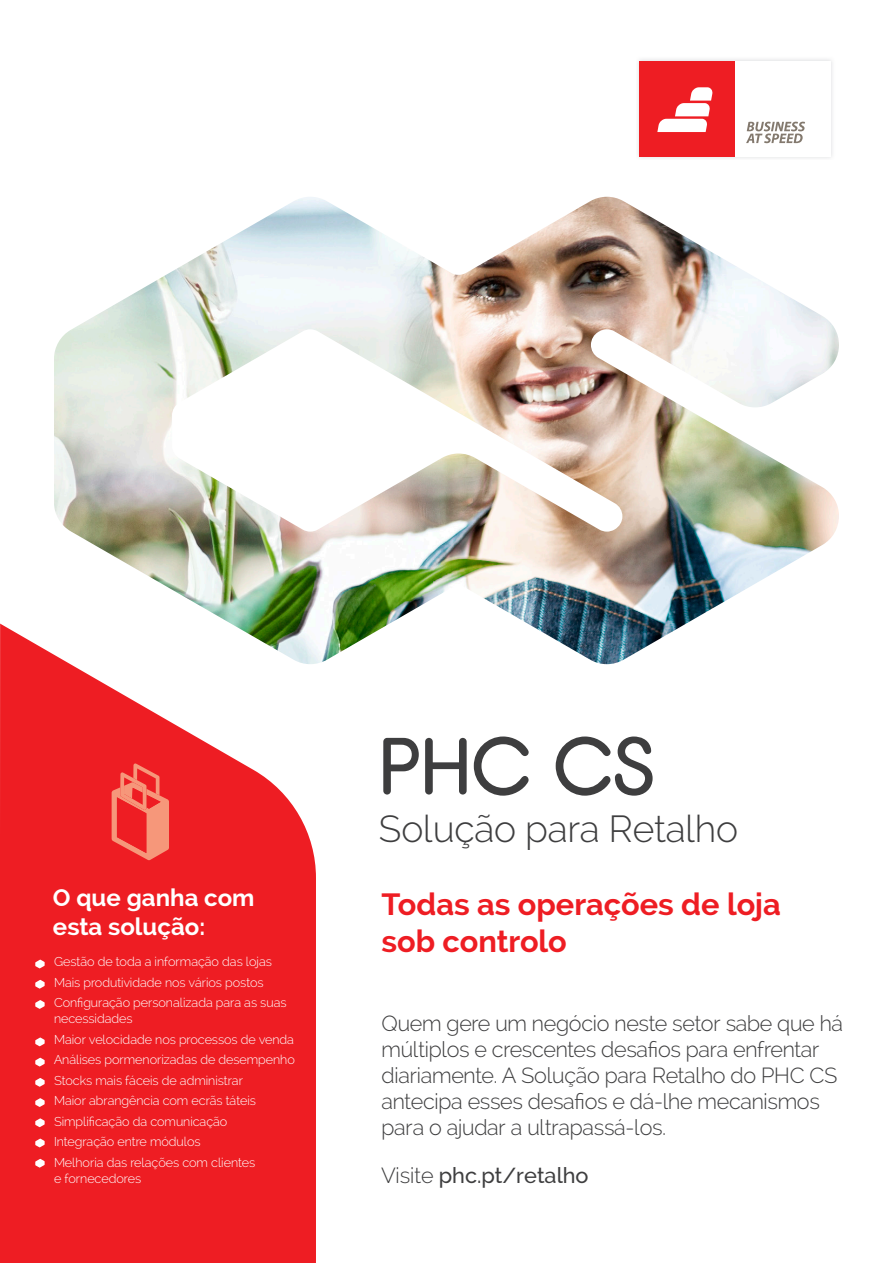
<style>
.page{position:relative;width:893px;height:1263px;background:#fff}
.page>*{position:absolute;margin:0;border:0;box-sizing:border-box;transform-origin:0 0}
.t1{font:79.5px "Defused";color:#3e3e3f}
.t2{font:300 37.5px "Raleway";color:#3e3e3f}
.t3{font:700 30.75px/36.9px "Raleway";color:#ee1d23}
.t4{font:700 24px/28.8px "Raleway";color:#fff}
.t5{font:300 21.75px/26.1px "Raleway";letter-spacing:-.01em;color:#3e3e3f}
.t6{font:500 21.75px "Raleway";color:#3e3e3f}
.t7{font:300 12.75px/16.2px "Raleway";color:#fff}
.s1{font-weight:300}
</style>
<div class="page">
<img style="left:54px;top:197px;width:785px;height:467px">
<svg style="left:0;top:432px;width:316px;height:831px;fill:#ee1d23"></svg>
<img style="left:638px;top:59px;width:194px;height:99px">
<div style="left:735px;top:61px;width:96px;height:95px;background:#fff"></div>
<div style="left:640px;top:61px;width:95px;height:95px;background:#ee1d23"></div>
<svg style="left:657px;top:87px;width:56px;height:45px"></svg>
<svg style="left:746px;top:122px;width:59px;height:21px"></svg>
<svg style="left:35px;top:960px;width:10px;height:8px"></svg>
<svg style="left:35px;top:1098px;width:10px;height:9px"></svg>
<svg style="left:35px;top:1037px;width:10px;height:9px"></svg>
<svg style="left:35px;top:1138px;width:10px;height:9px"></svg>
<svg style="left:35px;top:980px;width:10px;height:9px"></svg>
<svg style="left:35px;top:1118px;width:10px;height:9px"></svg>
<svg style="left:35px;top:1058px;width:10px;height:8px"></svg>
<svg style="left:35px;top:1159px;width:10px;height:8px"></svg>
<svg style="left:35px;top:1000px;width:10px;height:9px"></svg>
<svg style="left:35px;top:1078px;width:10px;height:9px"></svg>
<svg style="left:112px;top:763px;width:57px;height:97px;background:#f15349"></svg>
<p class="t4" style="left:53px;top:883px;width:203px">O que ganha com esta solução:</p>
<p class="t7" style="left:54px;top:954px;width:219px">Gestão de toda a informação das lojas</p>
<p class="t7" style="left:54px;top:974px;width:211px">Mais produtividade nos vários postos</p>
<p class="t7" style="left:54px;top:994px;width:234px">Configuração personalizada para as suas necessidades</p>
<p class="t7" style="left:54px;top:1031px;width:241px">Maior velocidade nos processos de venda</p>
<p class="t7" style="left:54px;top:1052px;width:242px">Análises pormenorizadas de desempenho</p>
<p class="t7" style="left:54px;top:1072px;width:190px">Stocks mais fáceis de administrar</p>
<p class="t7" style="left:54px;top:1092px;width:203px">Maior abrangência com ecrãs táteis</p>
<p class="t7" style="left:54px;top:1113px;width:175px">Simplificação da comunicação</p>
<p class="t7" style="left:54px;top:1133px;width:148px">Integração entre módulos</p>
<p class="t7" style="left:54px;top:1154px;width:203px">Melhoria das relações com clientes e fornecedores</p>
<p class="t1" style="left:379px;top:720px;width:278px">PHC CS</p>
<p class="t2" style="left:379px;top:807px;width:361px">Solução para Retalho</p>
<p class="t3" style="left:382px;top:886px;width:401px">Todas as operações de loja sob controlo</p>
<p class="t5" style="left:382px;top:1010px;width:463px">Quem gere um negócio neste setor sabe que há múltiplos e crescentes desafios para enfrentar diariamente. A Solução para Retalho do PHC CS antecipa esses desafios e dá-lhe mecanismos para o ajudar a ultrapassá-los.</p>
<p class="t6" style="left:382px;top:1162px;width:208px"><span class="s1">Visite</span> phc.pt/retalho</p>
</div>
